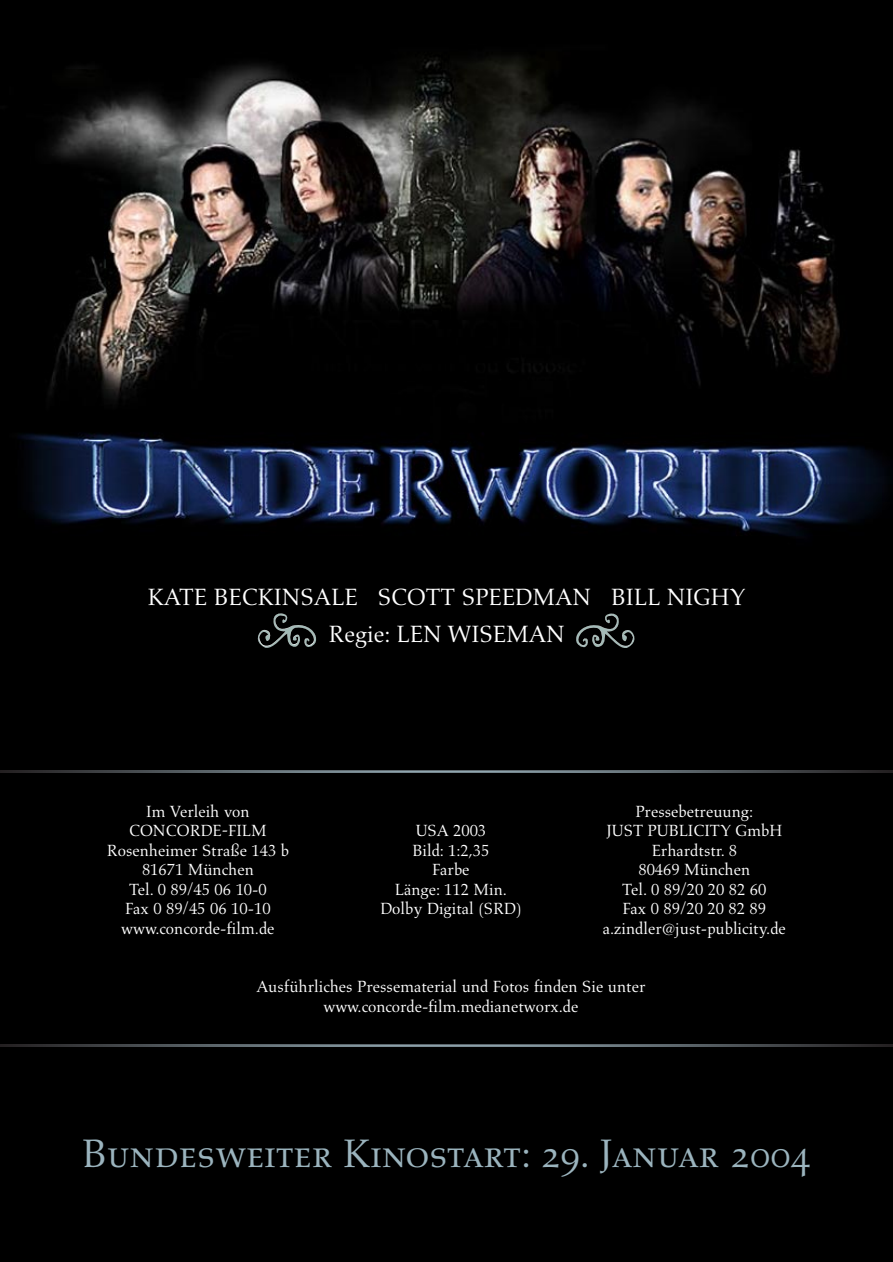
<style>
.page{position:relative;width:893px;height:1262px;background:#fff}
.page>*{position:absolute;margin:0;border:0;box-sizing:border-box;transform-origin:0 0}
.t1{font:40.5px "Aldus Roman SC";color:#9bb4be}
.t2{font:24px/36.9px "Aldus";color:#fff;text-align:center}
.t3{font:16.5px/19.5px "Aldus";color:#fff;text-align:center}
</style>
<div class="page">
<div style="left:0;top:0;width:892px;height:1261px;background:#000"></div>
<img style="left:0;top:56px;width:892px;height:991px">
<img style="left:255px;top:612px;width:63px;height:39px">
<img style="left:575px;top:612px;width:60px;height:37px">
<svg style="left:0;top:770px;width:892px;height:2px;background:#576065"></svg>
<svg style="left:0;top:1044px;width:892px;height:2px;background:#565e63"></svg>
<h2 class="t2" style="left:148px;top:581px;width:599px">KATE BECKINSALE SCOTT SPEEDMAN BILL NIGHY<br>Regie: LEN WISEMAN</h2>
<p class="t3" style="left:107px;top:802px;width:184px">Im Verleih von<br>CONCORDE-FILM<br>Rosenheimer Straße 143 b<br>81671 München<br>Tel. 0 89/45 06 10-0<br>Fax 0 89/45 06 10-10 www.concorde-film.de</p>
<p class="t3" style="left:602px;top:802px;width:185px">Pressebetreuung:<br>JUST PUBLICITY GmbH<br>Erhardtstr. 8<br>80469 München<br>Tel. 0 89/20 20 82 60<br>Fax 0 89/20 20 82 89 a.zindler@just-publicity.de</p>
<p class="t3" style="left:380px;top:822px;width:143px">USA 2003<br>Bild: 1:2,35<br>Farbe<br>Länge: 112 Min.<br>Dolby Digital (SRD)</p>
<p class="t3" style="left:256px;top:978px;width:390px">Ausführliches Pressematerial und Fotos finden Sie unter www.concorde-film.medianetworx.de</p>
<h1 class="t1" style="left:82px;top:1135px;width:730px">Bundesweiter Kinostart: 29. Januar 2004</h1>
</div>
